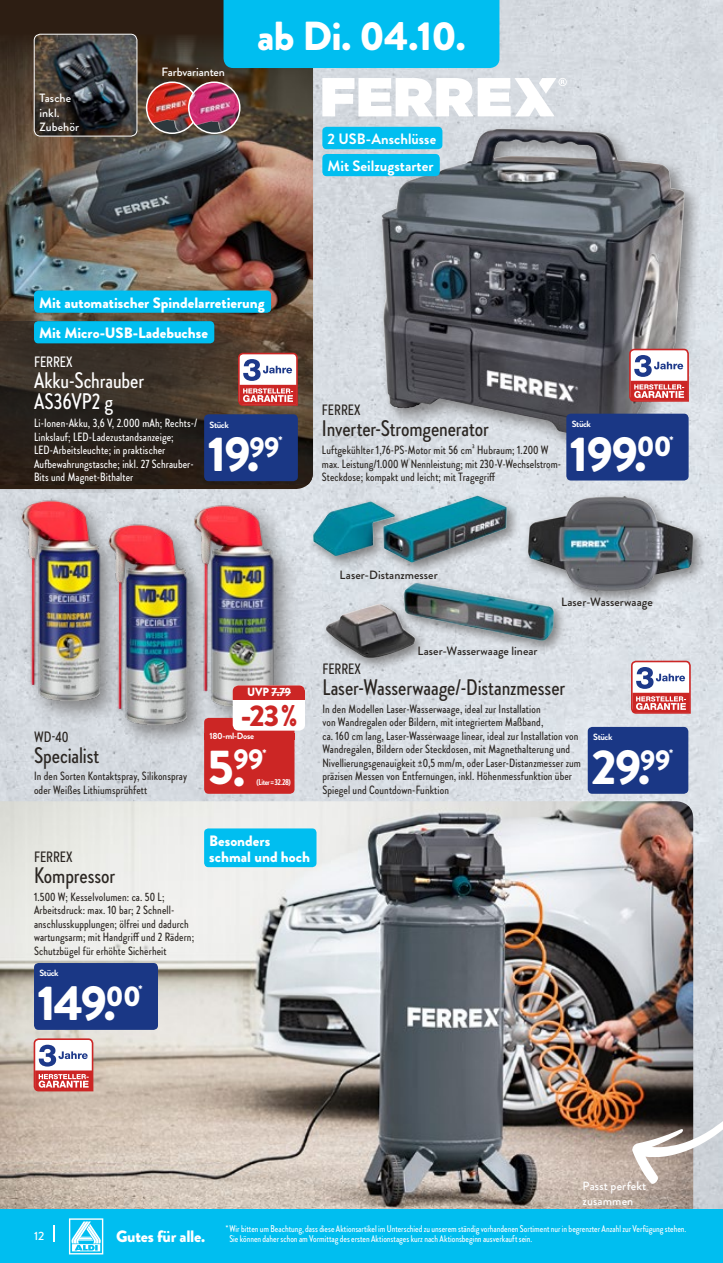
<style>
.page{position:relative;width:723px;height:1263px;background:#fff}
.page>*{position:absolute;margin:0;border:0;box-sizing:border-box;transform-origin:0 0}
.t1{font:900 48.9px "Brandon Grotesque";letter-spacing:-.035em;color:#fff}
.t2{font:900 40.5px "Brandon Grotesque";letter-spacing:-.02em;color:#fff}
.t3{font:900 30px "Brandon Grotesque";color:#cc2625}
.t4{font:500 22.5px "Brandon Grotesque Cond";letter-spacing:-.005em;color:#2a2521}
.t5{font:500 22.5px/21px "Brandon Grotesque Cond";letter-spacing:-.005em;color:#fff}
.t6{font:900 16.5px "Brandon Grotesque";letter-spacing:-.015em;color:#fff}
.t7{font:900 15px/16.5px "Brandon Grotesque";color:#fff}
.t8{font:700 15px/27.2px "Brandon Grotesque";color:#fff}
.t9{font:500 15px "Brandon Grotesque Cond";color:#2a2521}
.t10{font:500 15px "Brandon Grotesque Cond";color:#fff}
.t11{font:500 12px/13.5px "Brandon Grotesque Cond";letter-spacing:.01em;color:#2a2521}
.t12{font:500 12px/13.5px "Brandon Grotesque Cond";letter-spacing:.01em;color:#fff}
.t13{font:500 12px "Brandon Grotesque";letter-spacing:.005em;color:#2a2521}
.t14{font:500 12px/14.4px "Brandon Grotesque";letter-spacing:.01em;color:#fff}
.t15{font:500 12px "Brandon Grotesque";letter-spacing:-.01em;color:#fff}
.t16{font:900 11.85px "Brandon Grotesque";color:#fff;scale:.95 1}
.t17{font:900 11.1px "Brandon Grotesque";color:#fff}
.t18{font:500 9.75px/10.5px "Brandon Grotesque Cond";color:#fff}
.t19{font:700 9px "Brandon Grotesque";letter-spacing:-.04em;color:#fff}
.t20{font:700 8.55px "Brandon Grotesque Cond";letter-spacing:-.04em;color:#fff;scale:1.05 1}
</style>
<div class="page">
<img style="left:0;top:0;width:723px;height:1210px">
<img style="left:0;top:801px;width:693px;height:409px">
<div style="left:0;top:0;width:313px;height:489px;background:#2d1e13"></div>
<img style="left:0;top:34px;width:313px;height:451px">
<div style="left:100px;top:517px;width:111px;height:232px;background:#2a2521;opacity:.5"></div>
<img style="left:103px;top:519px;width:83px;height:215px">
<div style="left:186px;top:496px;width:115px;height:238px;background:#2a2521;opacity:.5"></div>
<img style="left:175px;top:494px;width:110px;height:221px">
<div style="left:13px;top:493px;width:111px;height:233px;background:#2a2521;opacity:.5"></div>
<img style="left:16px;top:496px;width:95px;height:214px">
<svg style="left:0;top:322px;width:255px;height:170px"></svg>
<div style="left:308px;top:491px;width:213px;height:85px;background:#2a2521;opacity:.5"></div>
<img style="left:313px;top:496px;width:194px;height:67px">
<div style="left:524px;top:492px;width:183px;height:112px;background:#2a2521;opacity:.5"></div>
<img style="left:528px;top:495px;width:165px;height:97px">
<div style="left:322px;top:578px;width:246px;height:93px;background:#2a2521;opacity:.5"></div>
<img style="left:326px;top:583px;width:228px;height:75px">
<img style="left:147px;top:82px;width:42px;height:50px">
<div style="left:146px;top:81px;width:52px;height:53px;border:2px solid #fff;border-radius:50%"></div>
<img style="left:189px;top:82px;width:51px;height:50px">
<div style="left:188px;top:81px;width:52px;height:53px;border:2px solid #fff;border-radius:50%"></div>
<img style="left:34px;top:34px;width:103px;height:102px">
<div style="left:34px;top:34px;width:103px;height:102px;border:1px solid #fff;border-radius:6px"></div>
<div style="left:376px;top:123px;width:326px;height:344px;background:#2a2521;opacity:.5"></div>
<img style="left:381px;top:129px;width:303px;height:320px">
<svg style="left:238px;top:353px;width:60px;height:53px"></svg>
<svg style="left:629px;top:349px;width:60px;height:53px"></svg>
<div style="left:322px;top:127px;width:120px;height:22px;background:#00bef0;border-radius:4px"></div>
<div style="left:322px;top:154px;width:118px;height:22px;background:#00bef0;border-radius:4px"></div>
<div style="left:34px;top:963px;width:124px;height:67px;background:#1a3785;border-radius:5px"></div>
<svg style="left:34px;top:1038px;width:59px;height:53px"></svg>
<div style="left:204px;top:828px;width:112px;height:39px;background:#00bef0;border-radius:4px"></div>
<div style="left:34px;top:291px;width:237px;height:22px;background:#00bef0;border-radius:4px"></div>
<div style="left:34px;top:321px;width:180px;height:22px;background:#00bef0;border-radius:4px"></div>
<svg style="left:322px;top:78px;width:245px;height:38px"></svg>
<div style="left:566px;top:414px;width:122px;height:66px;background:#1a3785;border-radius:5px"></div>
<svg style="left:631px;top:661px;width:60px;height:53px"></svg>
<svg style="left:632px;top:1082px;width:91px;height:102px"></svg>
<div style="left:588px;top:727px;width:100px;height:67px;background:#1a3785;border-radius:5px"></div>
<div style="left:204px;top:718px;width:90px;height:76px;background:#cc2625;border-radius:5px"></div>
<div style="left:233px;top:685px;width:72px;height:46px;background:#fff;border-radius:6px"></div>
<div style="left:233px;top:685px;width:72px;height:14px;background:#cc2625"></div>
<svg style="left:271px;top:692px;width:20px;height:1px"></svg>
<div style="left:204px;top:414px;width:94px;height:67px;background:#1a3785;border-radius:5px"></div>
<div style="left:0;top:1210px;width:723px;height:53px;background:#00bef0"></div>
<div style="left:223px;top:0;width:276px;height:68px;background:#00bef0"></div>
<svg style="left:69px;top:1218px;width:34px;height:36px"></svg>
<svg style="left:53px;top:1225px;width:2px;height:17px"></svg>
<p class="t14" style="left:39px;top:91px;width:41px">Tasche inkl.<br>Zubehör</p>
<p class="t15" style="left:161px;top:64px;width:65px">Farbvarianten</p>
<h2 class="t2" style="left:257px;top:8px;width:210px">ab Di. 04.10.</h2>
<p class="t8" style="left:327px;top:125px;width:110px">2 USB-Anschlüsse<br>Mit Seilzugstarter</p>
<p class="t7" style="left:39px;top:287px;width:227px;line-height:30.6px">Mit automatischer Spindelarretierung<br>Mit Micro-USB-Ladebuchse</p>
<p class="t10" style="left:34px;top:352px;width:40px">FERREX</p>
<h3 class="t5" style="left:34px;top:370px;width:112px">Akku-Schrauber<br>AS36VP2 g</h3>
<p class="t12" style="left:34px;top:416px;width:165px">Li-Ionen-Akku, 3,6 V, 2.000 mAh; Rechts-/ Linkslauf; LED-Ladezustandsanzeige; LED-Arbeitsleuchte; in praktischer Aufbewahrungstasche; inkl. 27 Schrauber-Bits und Magnet-Bithalter</p>
<p class="t19" style="left:210px;top:418px;width:21px">Stück</p>
<h1 class="t1" style="left:208px;top:420px;width:73px">19.<sup>99</sup></h1>
<p class="t17" style="left:278px;top:433px;width:6px">*</p>
<p class="t9" style="left:322px;top:400px;width:40px">FERREX</p>
<h3 class="t4" style="left:322px;top:413px;width:168px">Inverter-Stromgenerator</h3>
<p class="t11" style="left:322px;top:443px;width:241px">Luftgekühlter 1,76-PS-Motor mit 56 cm³ Hubraum; 1.200 W max. Leistung/1.000 W Nennleistung; mit 230-V-Wechselstrom-<br>Steckdose; kompakt und leicht; mit Tragegriff</p>
<h1 class="t1" style="left:570px;top:419px;width:103px">199.<sup>00</sup></h1>
<p class="t17" style="left:669px;top:432px;width:6px">*</p>
<p class="t19" style="left:572px;top:417px;width:21px">Stück</p>
<p class="t9" style="left:34px;top:726px;width:36px">WD-40</p>
<h3 class="t4" style="left:34px;top:740px;width:67px">Specialist</h3>
<p class="t11" style="left:34px;top:769px;width:155px">In den Sorten Kontaktspray, Silikonspray oder Weißes Lithiumsprühfett</p>
<p class="t9" style="left:34px;top:846px;width:40px">FERREX</p>
<h3 class="t4" style="left:34px;top:860px;width:83px">Kompressor</h3>
<p class="t11" style="left:34px;top:889px;width:162px">1.500 W; Kesselvolumen: ca. 50 L; Arbeitsdruck: max. 10 bar; 2 Schnell&shy;anschlusskupplungen; ölfrei und dadurch wartungsarm; mit Handgriff und 2 Rädern; Schutzbügel für erhöhte Sicherheit</p>
<h1 class="t1" style="left:38px;top:968px;width:105px">149.<sup>00</sup></h1>
<p class="t17" style="left:139px;top:981px;width:6px">*</p>
<p class="t19" style="left:39px;top:967px;width:21px">Stück</p>
<p class="t16" style="left:247px;top:684px;width:48px">UVP 7.79</p>
<h3 class="t3" style="left:241px;top:694px;width:58px">-23%</h3>
<p class="t19" style="left:210px;top:730px;width:46px">180-ml-Dose</p>
<h1 class="t1" style="left:208px;top:733px;width:57px">5.<sup>99</sup></h1>
<p class="t17" style="left:262px;top:745px;width:6px">*</p>
<p class="t20" style="left:256px;top:776px;width:34px">(Liter = 32.28)</p>
<p class="t13" style="left:340px;top:566px;width:100px">Laser-Distanzmesser</p>
<p class="t13" style="left:417px;top:642px;width:122px">Laser-Wasserwaage linear</p>
<p class="t13" style="left:561px;top:594px;width:93px">Laser-Wasserwaage</p>
<p class="t9" style="left:322px;top:659px;width:40px">FERREX</p>
<h3 class="t4" style="left:322px;top:672px;width:244px">Laser-Wasserwaage/-Distanzmesser</h3>
<p class="t11" style="left:322px;top:702px;width:260px">In den Modellen Laser-Wasserwaage, ideal zur Installation<br>von Wandregalen oder Bildern, mit integriertem Maßband,<br>ca. 160 cm lang, Laser-Wasserwaage linear, ideal zur Installation von Wandregalen, Bildern oder Steckdosen, mit Magnethalterung und Nivellierungsgenauigkeit ±0,5 mm/m, oder Laser-Distanzmesser zum präzisen Messen von Entfernungen, inkl. Höhenmessfunktion über Spiegel und Countdown-Funktion</p>
<p class="t19" style="left:593px;top:731px;width:21px">Stück</p>
<h1 class="t1" style="left:591px;top:732px;width:80px">29.<sup>99</sup></h1>
<p class="t17" style="left:669px;top:745px;width:6px">*</p>
<p class="t7" style="left:209px;top:832px;width:102px">Besonders schmal und hoch</p>
<p class="t14" style="left:582px;top:1179px;width:65px">Passt perfekt zusammen</p>
<p class="t14" style="left:34px;top:1229px;width:12px">12</p>
<h3 class="t6" style="left:116px;top:1225px;width:91px">Gutes für alle.</h3>
<p class="t18" style="left:229px;top:1223px;width:458px;text-indent:-4px">* Wir bitten um Beachtung, dass diese Aktionsartikel im Unterschied zu unserem ständig vorhandenen Sortiment nur in begrenzter Anzahl zur Verfügung stehen.<br>Sie können daher schon am Vormittag des ersten Aktionstages kurz nach Aktionsbeginn ausverkauft sein.</p>
</div>
